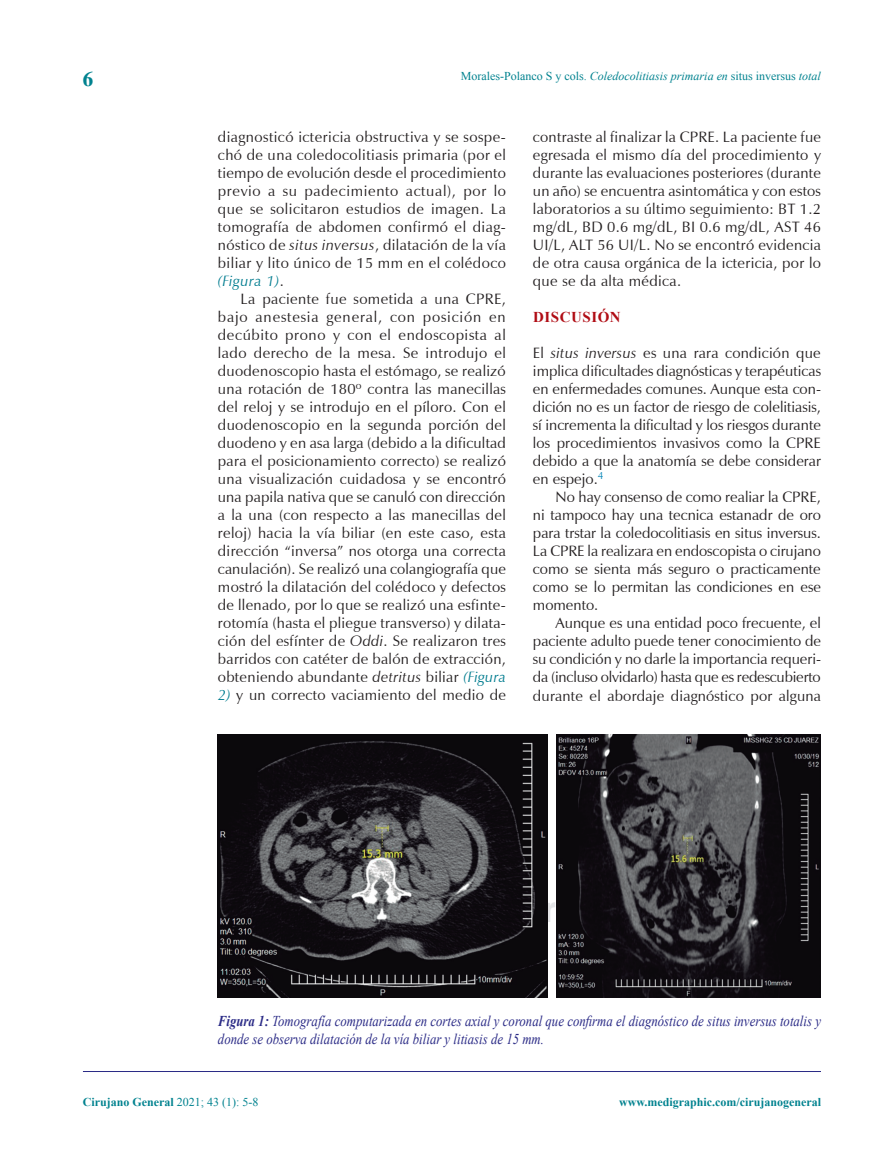
<style>
.page{position:relative;width:893px;height:1170px;background:#fff}
.page>*{position:absolute;margin:0;border:0;box-sizing:border-box;transform-origin:0 0}
.t1{font:700 21px "Times";color:#00828f}
.A-TEXTO{font:15px/18px "Zapf Humanist 601 BT";letter-spacing:.02em;color:#231f20;text-align:justify}
._1er_Párrafo{font:15px/18px "Zapf Humanist 601 BT";color:#231f20;text-align:justify}
.PIE_-_FIGURA{font:italic 15px/18px "Times New Roman";color:#2a2a86;scale:.85 1}
.SUBTITULOS{font:700 15px "Times New Roman";letter-spacing:.035em;color:#b00d15}
.t2{font:12px "Times New Roman";color:#00828f}
.Paginación{font:700 12px "Times New Roman";color:#00828f}
.s1{font-style:italic}
.s2{font-style:italic;color:#007c8f}
.s3{font-weight:700}
.s4{font-weight:400}
</style>
<div class="page">
<hr style="left:83px;top:1071px;width:738px;height:1px;background:#2a2a86">
<img style="left:218px;top:734px;width:330px;height:263px">
<img style="left:557px;top:734px;width:264px;height:263px">
<p class="t1" style="left:83px;top:66px;width:12px">6</p>
<p class="t2" style="left:461px;top:68px;width:361px">Morales-Polanco S y cols. <span class="s1">Coledocolitiasis primaria en</span> situs inversus <span class="s1">total</span></p>
<p class="A-TEXTO" style="left:218px;top:128px;width:290px">diagnosticó ictericia obstructiva y se sospe&shy;chó de una coledocolitiasis primaria (por el tiempo de evolución desde el procedimiento previo a su padecimiento actual), por lo que se solicitaron estudios de imagen. La tomografía de abdomen confirmó el diag&shy;nóstico de <span class="s1">situs inversus</span>, dilatación de la vía biliar y lito único de 15 mm en el colédoco <span class="s2">(Figura 1)</span>.</p>
<p class="A-TEXTO" style="left:218px;top:290px;width:290px;text-indent:22px">La paciente fue sometida a una CPRE, bajo anestesia general, con posición en decúbito prono y con el endoscopista al lado derecho de la mesa. Se introdujo el duodenoscopio hasta el estómago, se realizó una rotación de 180<sup>o</sup> contra las manecillas del reloj y se introdujo en el píloro. Con el duodenoscopio en la segunda porción del duodeno y en asa larga (debido a la dificultad para el posicionamiento correcto) se realizó una visualización cuidadosa y se encontró una papila nativa que se canuló con dirección a la una (con respecto a las manecillas del reloj) hacia la vía biliar (en este caso, esta dirección “inversa” nos otorga una correcta canulación). Se realizó una colangiografía que mostró la dilatación del colédoco y defectos de llenado, por lo que se realizó una esfinte&shy;rotomía (hasta el pliegue transverso) y dilata&shy;ción del esfínter de <span class="s1">Oddi</span>. Se realizaron tres barridos con catéter de balón de extracción, obteniendo abundante <span class="s1">detritus</span> biliar <span class="s2">(Figura</span></p>
<p class="A-TEXTO" style="left:218px;top:686px;width:289px"><span class="s2">2)</span> y un correcto vaciamiento del medio de</p>
<p class="A-TEXTO" style="left:533px;top:128px;width:290px">contraste al finalizar la CPRE. La paciente fue egresada el mismo día del procedimiento y durante las evaluaciones posteriores (durante un año) se encuentra asintomática y con estos laboratorios a su último seguimiento: BT 1.2 mg/dL, BD 0.6 mg/dL, BI 0.6 mg/dL, AST 46<br>UI/L, ALT 56 UI/L. No se encontró evidencia de otra causa orgánica de la ictericia, por lo que se da alta médica.</p>
<p class="SUBTITULOS" style="left:533px;top:306px;width:89px">DISCUSIÓN</p>
<p class="_1er_Párrafo" style="left:533px;top:344px;width:290px">El <span class="s1">situs inversus</span> es una rara condición que implica dificultades diagnósticas y terapéuticas en enfermedades comunes. Aunque esta con&shy;dición no es un factor de riesgo de colelitiasis, sí incrementa la dificultad y los riesgos durante los procedimientos invasivos como la CPRE debido a que la anatomía se debe considerar en espejo.<sup>4</sup></p>
<p class="A-TEXTO" style="left:533px;top:488px;width:290px;text-indent:22px">No hay consenso de como realiar la CPRE, ni tampoco hay una tecnica estanadr de oro para trstar la coledocolitiasis en situs inversus.<br>La CPRE la realizara en endoscopista o cirujano como se sienta más seguro o practicamente como se lo permitan las condiciones en ese momento.</p>
<p class="A-TEXTO" style="left:533px;top:614px;width:290px;text-indent:22px">Aunque es una entidad poco frecuente, el paciente adulto puede tener conocimiento de su condición y no darle la importancia requeri&shy;da (incluso olvidarlo) hasta que es redescubierto durante el abordaje diagnóstico por alguna</p>
<p class="PIE_-_FIGURA" style="left:218px;top:1011px;width:711px"><span class="s3">Figura 1:</span> Tomografía computarizada en cortes axial y coronal que confirma el diagnóstico de situs inversus totalis y donde se observa dilatación de la vía biliar y litiasis de 15 mm.</p>
<p class="Paginación" style="left:83px;top:1093px;width:177px">Cirujano General <span class="s4">2021; 43 (1): 5-8</span></p>
<p class="Paginación" style="left:619px;top:1093px;width:203px">www.medigraphic.com/cirujanogeneral</p>
</div>
